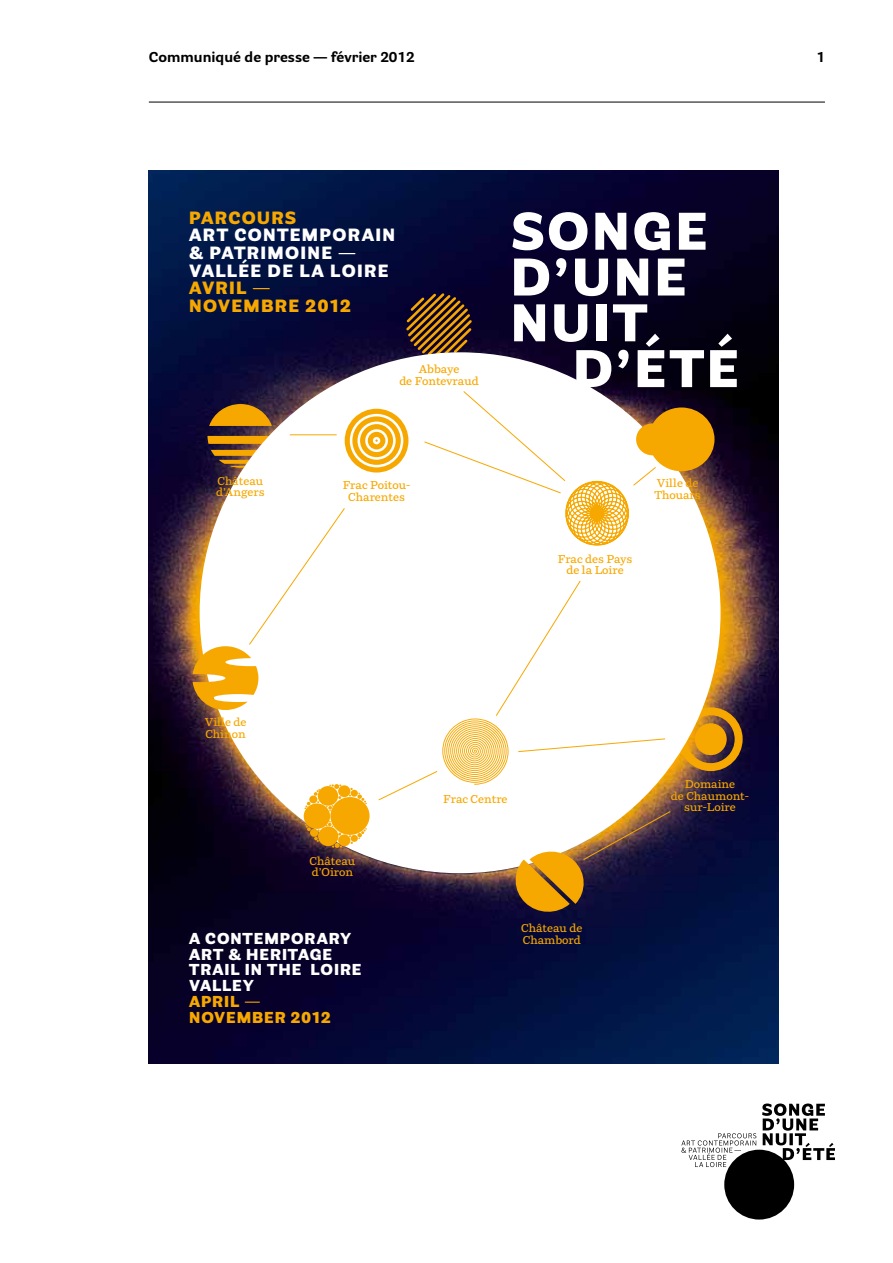
<style>
.page{position:relative;width:893px;height:1263px;background:#fff}
.page>*{position:absolute;margin:0;border:0;box-sizing:border-box;transform-origin:0 0}
.t1{font:900 52.5px/45.8px "Parry Grotesque";letter-spacing:.06em;color:#fff}
.t2{font:900 17.7px/17.7px "Parry Grotesque";letter-spacing:.075em;color:#fff}
.t3{font:900 17.7px "Parry Grotesque";letter-spacing:.07em;color:#f7a800}
.t4{font:900 15.75px/15.8px "Parry Grotesque";letter-spacing:.06em;color:#fff}
.t5{font:700 14.25px "Parry Grotesque";color:#000}
.t6{font:600 11.25px/11.6px "Parry";color:#f7a800}
.s1{font-weight:400}
.s2{color:#f7a800}
.s3{font-weight:400;color:#f7a800}
</style>
<div class="page">
<svg style="left:681px;top:1103px;width:154px;height:116px"></svg>
<hr style="left:149px;top:102px;width:676px;height:1px;background:#000">
<img style="left:149px;top:170px;width:629px;height:893px">
<svg style="left:207px;top:404px;width:67px;height:64px;background:#95651e"></svg>
<svg style="left:679px;top:707px;width:64px;height:64px;background:#a47020"></svg>
<div style="left:695px;top:723px;width:32px;height:32px;background:#f7a800;border-radius:50%"></div>
<svg style="left:406px;top:293px;width:66px;height:64px;background:#603e1c"></svg>
<div style="left:200px;top:352px;width:520px;height:521px;background:#fff;border-radius:50%"></div>
<svg style="left:512px;top:811px;width:159px;height:104px"></svg>
<hr style="left:290px;top:434px;width:47px;height:1px;background:#f7a800">
<svg style="left:345px;top:409px;width:63px;height:63px"></svg>
<svg style="left:304px;top:784px;width:66px;height:64px"></svg>
<svg style="left:424px;top:391px;width:290px;height:155px"></svg>
<svg style="left:378px;top:580px;width:288px;height:221px"></svg>
<svg style="left:193px;top:507px;width:152px;height:203px"></svg>
<p class="t5" style="left:149px;top:48px;width:267px">Communiqué de presse — février 2012</p>
<p class="t5" style="left:816px;top:48px;width:10px">1</p>
<h2 class="t3" style="left:189px;top:206px;width:108px">PARCOURS</h2>
<h2 class="t2" style="left:189px;top:225px;width:207px">ART CONTEMPORAIN &amp; PATRIMOINE <span class="s1">—<br></span>VALLÉE DE LA LOIRE<br><span class="s2">AVRIL</span> <span class="s3">—<br></span><span class="s2">NOVEMBRE 2012</span></h2>
<p class="t6" style="left:399px;top:363px;width:81px;text-align:center">Abbaye<br>de Fontevraud</p>
<h1 class="t1" style="left:511px;top:206px;width:198px">SONGE<br>D’UNE<br>NUIT</h1>
<h1 class="t1" style="left:573px;top:343px;width:167px">D’ÉTÉ</h1>
<p class="t6" style="left:216px;top:475px;width:50px">Château d’Angers</p>
<p class="t6" style="left:343px;top:479px;width:69px;text-align:center">Frac Poitou-<br>Charentes</p>
<p class="t6" style="left:558px;top:553px;width:76px;text-align:center">Frac des Pays de la Loire</p>
<p class="t6" style="left:654px;top:477px;width:48px">Ville de<br>Thouars</p>
<p class="t6" style="left:205px;top:716px;width:43px">Ville de<br>Chinon</p>
<p class="t6" style="left:309px;top:855px;width:47px">Château d’Oiron</p>
<h3 class="t4" style="left:189px;top:930px;width:174px">A CONTEMPORARY<br>ART &amp; HERITAGE<br>TRAIL IN THE LOIRE<br>VALLEY<br><span class="s2">APRIL</span> <span class="s3">—<br></span><span class="s2">NOVEMBER 2012</span></h3>
<p class="t6" style="left:443px;top:792px;width:66px">Frac Centre</p>
<p class="t6" style="left:521px;top:922px;width:63px">Château de<br>Chambord</p>
<p class="t6" style="left:671px;top:778px;width:80px;text-align:center">Domaine<br>de Chaumont&shy;sur-Loire</p>
</div>
